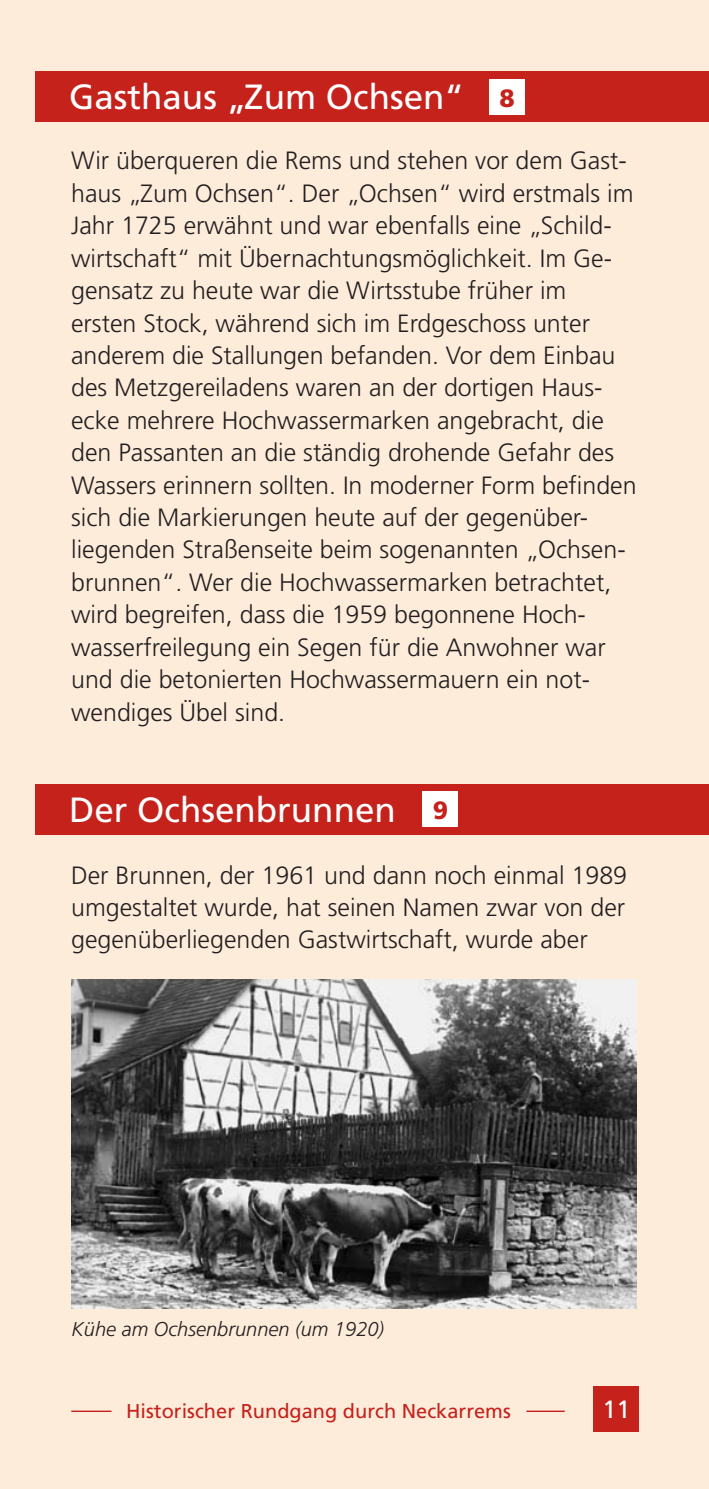
<style>
.page{position:relative;width:709px;height:1489px;background:#fff}
.page>*{position:absolute;margin:0;border:0;box-sizing:border-box;transform-origin:0 0}
.t1{font:35px "Frutiger";color:#fff}
.t2{font:300 25px/32.5px "Frutiger";color:#231f20}
.t3{font:25px "Frutiger";color:#fff}
.t4{font:900 25px "Frutiger";color:#c5221c}
.t5{font:20px "Frutiger";color:#c5221c}
.t6{font:italic 300 20px "Frutiger";color:#231f20}
</style>
<div class="page">
<div style="left:0;top:0;width:709px;height:1488px;background:#feecdb"></div>
<div style="left:593px;top:1385px;width:46px;height:46px;background:#c5221c"></div>
<hr style="left:71px;top:1410px;width:40px;height:1px;background:#c5221c">
<hr style="left:526px;top:1410px;width:38px;height:1px;background:#c5221c">
<div style="left:35px;top:71px;width:674px;height:50px;background:#c5221c"></div>
<div style="left:35px;top:783px;width:674px;height:51px;background:#c5221c"></div>
<div style="left:489px;top:79px;width:35px;height:35px;background:#fff"></div>
<div style="left:422px;top:791px;width:36px;height:36px;background:#fff"></div>
<img style="left:72px;top:979px;width:564px;height:329px">
<h1 class="t1" style="left:69px;top:82px;width:396px">Gasthaus „Zum Ochsen“</h1>
<p class="t4" style="left:499px;top:87px;width:17px">8</p>
<p class="t2" style="left:71px;top:146px;width:567px">Wir überqueren die Rems und stehen vor dem Gast&shy;haus „Zum Ochsen“. Der „Ochsen“ wird erstmals im Jahr 1725 erwähnt und war ebenfalls eine „Schild&shy;wirtschaft“ mit Übernachtungsmöglichkeit. Im Ge&shy;gensatz zu heute war die Wirtsstube früher im ersten Stock, während sich im Erdgeschoss unter anderem die Stallungen befanden. Vor dem Einbau des Metzgereiladens waren an der dortigen Haus&shy;ecke mehrere Hochwassermarken angebracht, die den Passanten an die ständig drohende Gefahr des Wassers erinnern sollten. In moderner Form befinden sich die Markierungen heute auf der gegenüber&shy;liegenden Straßenseite beim sogenannten „Ochsen&shy;brunnen“. Wer die Hochwassermarken betrachtet, wird begreifen, dass die 1959 begonnene Hoch&shy;wasserfreilegung ein Segen für die Anwohner war und die betonierten Hochwassermauern ein not&shy;wendiges Übel sind.</p>
<h1 class="t1" style="left:69px;top:795px;width:328px">Der Ochsenbrunnen</h1>
<p class="t4" style="left:433px;top:800px;width:17px">9</p>
<p class="t2" style="left:71px;top:860px;width:557px;text-align:justify">Der Brunnen, der 1961 und dann noch einmal 1989 umgestaltet wurde, hat seinen Namen zwar von der gegenüberliegenden Gastwirtschaft, wurde aber</p>
<p class="t6" style="left:72px;top:1320px;width:314px">Kühe am Ochsenbrunnen (um 1920)</p>
<p class="t5" style="left:126px;top:1401px;width:386px">Historischer Rundgang durch Neckarrems</p>
<p class="t3" style="left:602px;top:1398px;width:29px">11</p>
</div>
